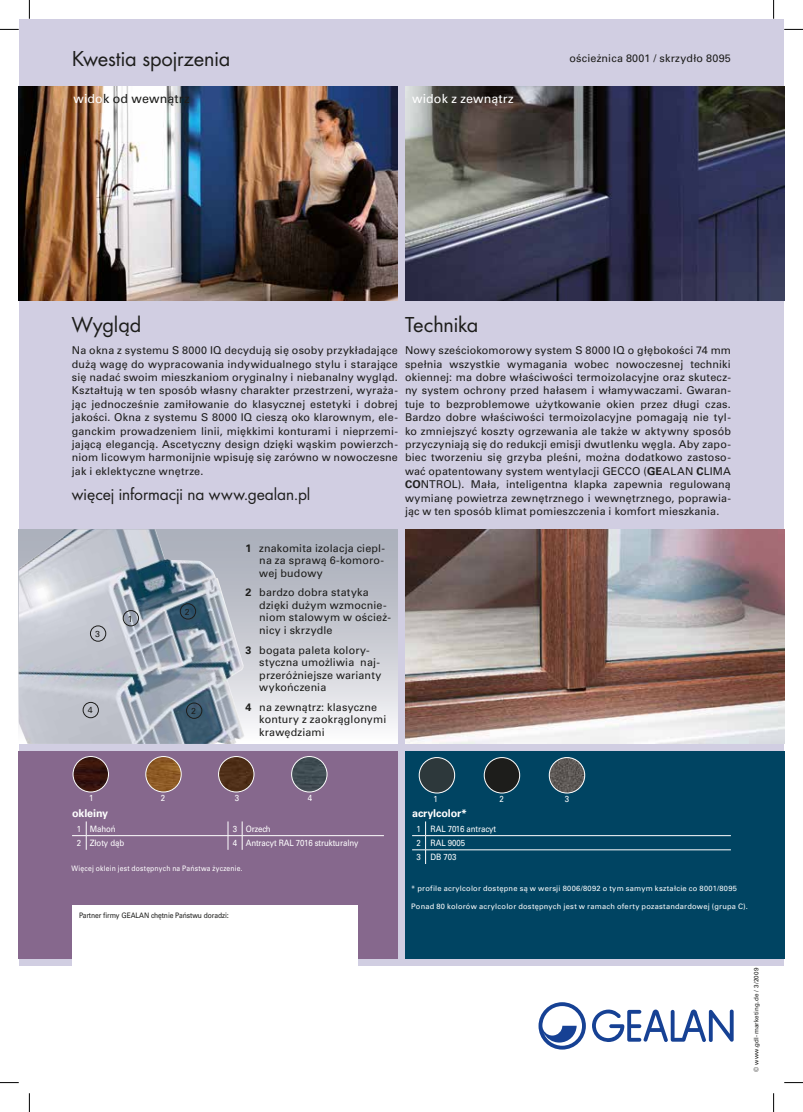
<style>
.page{position:relative;width:803px;height:1112px;background:#fff}
.page>*{position:absolute;margin:0;border:0;box-sizing:border-box;transform-origin:0 0}
.t1{font:22.5px "Futura TOT Boo";letter-spacing:-.005em;color:#1d1d1b}
.t2{font:17.5px "Futura TOT Boo";color:#1d1d1b}
.t3{font:500 12.5px "Univers CE";letter-spacing:.01em;color:#1d1d1b}
.t4{font:500 12.5px "Univers CE";letter-spacing:.01em;color:#fff}
.t5{font:500 10.75px/13.4px "Univers CE";letter-spacing:.015em;color:#1d1d1b;text-align:justify}
.t6{font:700 10.75px "Univers CE";letter-spacing:-.01em;color:#fff}
.t7{font:500 8.75px/14.2px "Univers CE";letter-spacing:-.01em;color:#fff;scale:.9 1}
.t8{font:500 8.75px "Univers CE";color:#1d1d1b}
.t9{font:500 7.5px "Univers CE";letter-spacing:.03em;color:#fff}
.t10{font:500 7.5px "Univers CE";letter-spacing:.03em;color:#fff;scale:.9 1}
.t11{font:500 7.5px "Univers CE";letter-spacing:-.01em;color:#1d1d1b;scale:.9 1}
.t12{font:500 6.25px "Univers CE";letter-spacing:.03em;color:#1d1d1b}
.s1{color:#fff}
.s2{font-weight:700}
</style>
<div class="page">
<div style="left:19px;top:19px;width:765px;height:946px;background:#d1cee2"></div>
<img style="left:406px;top:86px;width:378px;height:214px">
<img style="left:405px;top:529px;width:379px;height:214px">
<div style="left:19px;top:750px;width:379px;height:207px;background:#86688d"></div>
<div style="left:405px;top:750px;width:379px;height:207px;background:#004462"></div>
<div style="left:19px;top:529px;width:379px;height:214px;background:linear-gradient(to bottom,#a2a7b3,#f6f5f7)"></div>
<img style="left:19px;top:529px;width:226px;height:214px">
<img style="left:19px;top:86px;width:379px;height:214px">
<div style="left:123px;top:610px;width:16px;height:16px;border:1px solid #1d1d1b;border-radius:50%"></div>
<div style="left:186px;top:702px;width:16px;height:16px;border:1px solid #1d1d1b;border-radius:50%"></div>
<div style="left:90px;top:625px;width:16px;height:16px;border:1px solid #1d1d1b;border-radius:50%"></div>
<div style="left:180px;top:603px;width:16px;height:16px;border:1px solid #1d1d1b;border-radius:50%"></div>
<hr style="left:86px;top:835px;width:142px;height:1px;background:#fff">
<svg style="left:72px;top:821px;width:15px;height:28px"></svg>
<hr style="left:242px;top:835px;width:142px;height:1px;background:#fff">
<svg style="left:228px;top:821px;width:15px;height:28px"></svg>
<hr style="left:426px;top:835px;width:305px;height:1px;background:#fff">
<hr style="left:426px;top:849px;width:305px;height:1px;background:#fff">
<svg style="left:412px;top:821px;width:14px;height:42px"></svg>
<svg style="left:538px;top:1002px;width:48px;height:47px"></svg>
<svg style="left:592px;top:1009px;width:142px;height:32px"></svg>
<div style="left:72px;top:905px;width:286px;height:159px;background:#fff"></div>
<img style="left:146px;top:756px;width:35px;height:35px;border-radius:18px">
<div style="left:146px;top:756px;width:35px;height:36px;border:1px solid #fff;border-radius:50%"></div>
<img style="left:73px;top:756px;width:35px;height:35px;border-radius:18px">
<div style="left:73px;top:756px;width:36px;height:36px;border:1px solid #fff;border-radius:50%"></div>
<img style="left:219px;top:756px;width:35px;height:35px;border-radius:18px">
<div style="left:218px;top:756px;width:36px;height:36px;border:1px solid #fff;border-radius:50%"></div>
<img style="left:292px;top:756px;width:35px;height:35px;border-radius:18px">
<div style="left:291px;top:756px;width:36px;height:36px;border:1px solid #fff;border-radius:50%"></div>
<img style="left:419px;top:757px;width:36px;height:35px;border-radius:18px">
<div style="left:419px;top:757px;width:36px;height:36px;border:1px solid #fff;border-radius:50%"></div>
<div style="left:484px;top:757px;width:36px;height:35px;background:#1d1d1b;border-radius:18px"></div>
<div style="left:484px;top:757px;width:36px;height:36px;border:1px solid #fff;border-radius:50%"></div>
<img style="left:549px;top:757px;width:36px;height:35px;border-radius:18px">
<div style="left:549px;top:757px;width:36px;height:36px;border:1px solid #fff;border-radius:50%"></div>
<div style="left:83px;top:702px;width:16px;height:15px;border:1px solid #1d1d1b;border-radius:50%"></div>
<svg style="left:0;top:29px;width:19px;height:1px"></svg>
<svg style="left:784px;top:29px;width:19px;height:1px"></svg>
<svg style="left:0;top:1082px;width:19px;height:1px"></svg>
<svg style="left:784px;top:1082px;width:19px;height:1px"></svg>
<svg style="left:29px;top:0;width:1px;height:19px"></svg>
<svg style="left:29px;top:1093px;width:1px;height:18px"></svg>
<svg style="left:773px;top:0;width:1px;height:19px"></svg>
<svg style="left:773px;top:1093px;width:1px;height:18px"></svg>
<h1 class="t1" style="left:72px;top:45px;width:160px">Kwestia spojrzenia</h1>
<p class="t3" style="left:73px;top:91px;width:118px"><span class="s1">wido</span>k od wewnątrz</p>
<p class="t4" style="left:412px;top:91px;width:103px">widok z zewnątrz</p>
<p class="t5" style="left:569px;top:52px;width:163px">ościeżnica 8001 / skrzydło 8095</p>
<h1 class="t1" style="left:72px;top:311px;width:71px">Wygląd</h1>
<h1 class="t1" style="left:405px;top:311px;width:75px">Technika</h1>
<p class="t5" style="left:72px;top:344px;width:328px">Na okna z systemu S 8000 IQ decydują się osoby przykładające dużą wagę do wypracowania indywidualnego stylu i starające się nadać swoim mieszkaniom oryginalny i niebanalny wygląd.<br>Kształtują w ten sposób własny charakter przestrzeni, wyraża&shy;jąc jednocześnie zamiłowanie do klasycznej estetyki i dobrej jakości. Okna z systemu S 8000 IQ cieszą oko klarownym, ele&shy;ganckim prowadzeniem linii, miękkimi konturami i nieprzemi&shy;jającą elegancją. Ascetyczny design dzięki wąskim powierzch&shy;niom licowym harmonijnie wpisuję się zarówno w nowoczesne jak i eklektyczne wnętrze.</p>
<p class="t5" style="left:405px;top:344px;width:327px">Nowy sześciokomorowy system S 8000 IQ o głębokości 74 mm spełnia wszystkie wymagania wobec nowoczesnej techniki okiennej: ma dobre właściwości termoizolacyjne oraz skutecz&shy;ny system ochrony przed hałasem i włamywaczami. Gwaran&shy;tuje to bezproblemowe użytkowanie okien przez długi czas.<br>Bardzo dobre właściwości termoizolacyjne pomagają nie tyl&shy;ko zmniejszyć koszty ogrzewania ale także w aktywny sposób przyczyniają się do redukcji emisji dwutlenku węgla. Aby zapo&shy;biec tworzeniu się grzyba pleśni, można dodatkowo zastoso&shy;wać opatentowany system wentylacji GECCO (<span class="s2">GE</span>ALAN <span class="s2">C</span>LIMA <span class="s2">CO</span>NTROL). Mała, inteligentna klapka zapewnia regulowaną wymianę powietrza zewnętrznego i wewnętrznego, poprawia&shy;jąc w ten sposób klimat pomieszczenia i komfort mieszkania.</p>
<h2 class="t2" style="left:72px;top:483px;width:240px">więcej informacji na www.gealan.pl</h2>
<p class="t8" style="left:95px;top:628px;width:6px">3</p>
<p class="t8" style="left:88px;top:705px;width:6px">4</p>
<p class="t8" style="left:128px;top:613px;width:6px">1</p>
<p class="t8" style="left:185px;top:606px;width:6px">2</p>
<p class="t8" style="left:191px;top:705px;width:6px">2</p>
<p class="t5" style="left:259px;top:542px;width:127px;line-height:12.5px;text-indent:-14px"><span class="s2">1</span> znakomita izolacja ciepl&shy;na za sprawą 6-komoro&shy;wej budowy</p>
<p class="t5" style="left:259px;top:586px;width:133px;line-height:12.5px;text-align:left;text-indent:-14px"><span class="s2">2</span> bardzo dobra statyka dzięki dużym wzmocnie&shy;niom stalowym w oścież&shy;nicy i skrzydle</p>
<p class="t5" style="left:259px;top:643px;width:124px;line-height:12.5px;text-align:left;text-indent:-14px"><span class="s2">3</span> bogata paleta kolory&shy;styczna umożliwia naj&shy;przeróżniejsze warianty wykończenia</p>
<p class="t5" style="left:259px;top:700px;width:128px;line-height:12.5px;text-align:left;text-indent:-14px"><span class="s2">4</span> na zewnątrz: klasyczne kontury z zaokrąglonymi krawędziami</p>
<p class="t7" style="left:89px;top:791px;width:6px">1</p>
<p class="t7" style="left:161px;top:791px;width:6px">2</p>
<p class="t7" style="left:235px;top:791px;width:6px">3</p>
<p class="t7" style="left:308px;top:791px;width:6px">4</p>
<p class="t7" style="left:433px;top:792px;width:6px">1</p>
<p class="t7" style="left:500px;top:792px;width:6px">2</p>
<p class="t7" style="left:565px;top:792px;width:6px">3</p>
<p class="t6" style="left:72px;top:806px;width:38px">okleiny</p>
<p class="t7" style="left:77px;top:821px;width:45px">1 Mahoń</p>
<p class="t7" style="left:233px;top:821px;width:43px">3 Orzech</p>
<p class="t7" style="left:77px;top:836px;width:54px">2 Złoty dąb</p>
<p class="t7" style="left:233px;top:836px;width:141px">4 Antracyt RAL 7016 strukturalny</p>
<p class="t10" style="left:71px;top:863px;width:192px">Więcej oklein jest dostępnych na Państwa życzenie.</p>
<p class="t11" style="left:79px;top:911px;width:168px">Partner firmy GEALAN chętnie Państwu doradzi:</p>
<p class="t6" style="left:412px;top:806px;width:57px">acrylcolor*</p>
<p class="t7" style="left:417px;top:821px;width:90px">1 RAL 7016 antracyt<br>2 RAL 9005<br>3 DB 703</p>
<p class="t9" style="left:411px;top:883px;width:327px">* profile acrylcolor dostępne są w wersji 8006/8092 o tym samym kształcie co 8001/8095</p>
<p class="t9" style="left:411px;top:901px;width:338px">Ponad 80 kolorów acrylcolor dostępnych jest w ramach oferty pozastandardowej (grupa C).</p>
<p class="t12" style="left:752px;top:1071px;width:105px;rotate:-90deg">© www.gdl-marketing.de / 3/2009</p>
</div>
